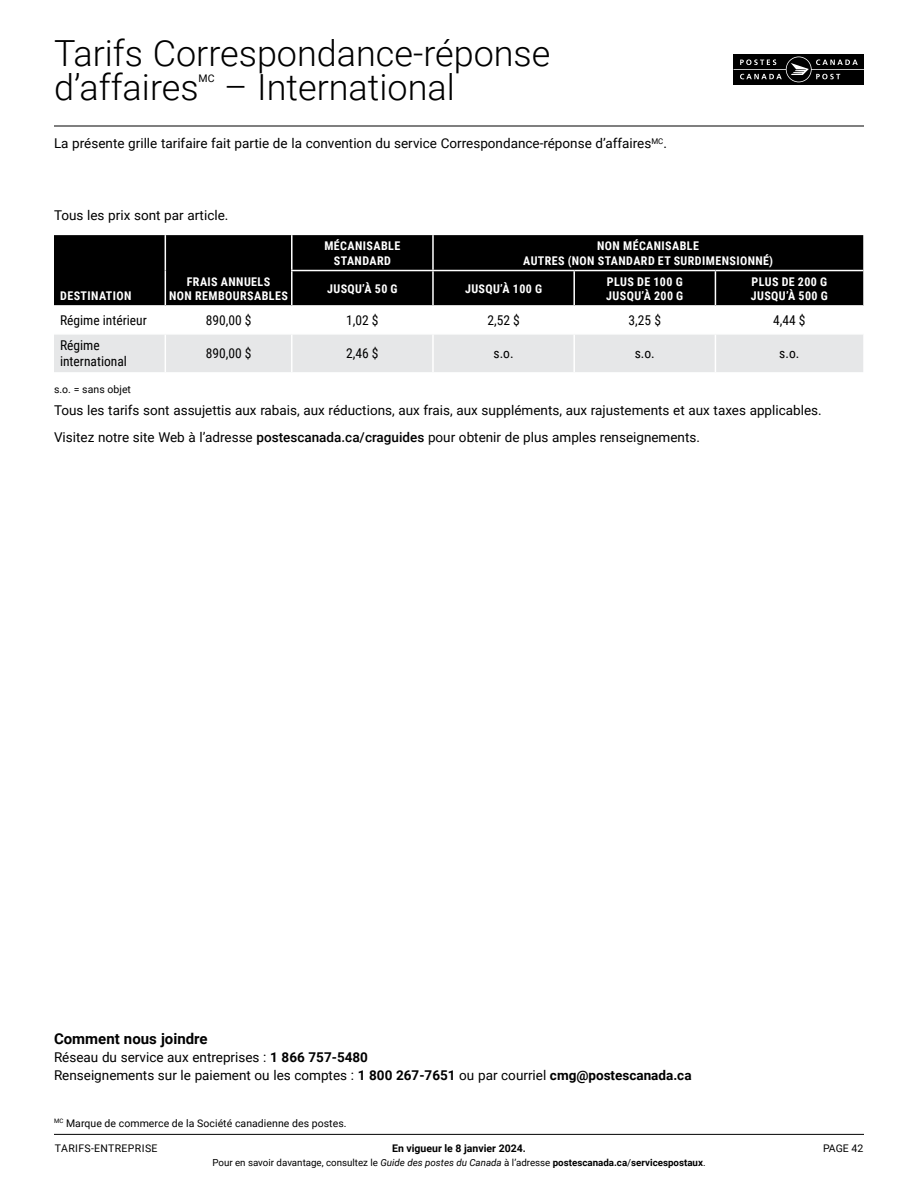
<style>
.page{position:relative;width:918px;height:1188px;background:#fff}
.page>*{position:absolute;margin:0;border:0;box-sizing:border-box;transform-origin:0 0}
._01_Head_1_-H1{font:300 36px/34.5px "Roboto";color:#000}
.Body{font:700 15px "Roboto";color:#000}
.Body-2{font:13.5px "Roboto";color:#000}
.Table_text_9pt_cond{font:13.5px/16.2px "Roboto Condensed";color:#000}
.Table_header_8pt_wht{font:700 12px/14.4px "Roboto Condensed";letter-spacing:.035em;color:#fff}
.Footnotes___Sources{font:10.5px "Roboto";letter-spacing:.005em;color:#000}
.t1{font:700 10.5px "Roboto";color:#000}
.Footnotes___Sources-2{font:10.5px "Roboto";letter-spacing:.035em;color:#000}
._01_Head_1_-H1-2{font:10.5px "Roboto";color:#000}
.t2{font:9.75px "Roboto";color:#000}
.s1{font-weight:500}
.s2{font-weight:700}
.s3{font-style:italic}
</style>
<div class="page">
<hr style="left:54px;top:1134px;width:810px;height:1px;background:#000">
<hr style="left:54px;top:126px;width:810px;height:1px;background:#000">
<div style="left:734px;top:54px;width:130px;height:31px;background:#000"></div>
<svg style="left:734px;top:57px;width:130px;height:25px"></svg>
<div style="left:54px;top:235px;width:809px;height:70px;background:#000"></div>
<hr style="left:165px;top:235px;width:1px;height:36px;background:#fff">
<hr style="left:291px;top:235px;width:2px;height:35px;background:#fff">
<hr style="left:432px;top:235px;width:2px;height:35px;background:#fff">
<hr style="left:165px;top:271px;width:1px;height:34px;background:#fff">
<hr style="left:291px;top:271px;width:2px;height:34px;background:#fff">
<hr style="left:432px;top:271px;width:2px;height:34px;background:#fff">
<hr style="left:573px;top:271px;width:2px;height:34px;background:#fff">
<hr style="left:715px;top:271px;width:1px;height:34px;background:#fff">
<div style="left:54px;top:335px;width:809px;height:37px;background:#e6e7e8"></div>
<hr style="left:165px;top:335px;width:1px;height:37px;background:#fff">
<hr style="left:291px;top:335px;width:2px;height:37px;background:#fff">
<hr style="left:432px;top:335px;width:2px;height:37px;background:#fff">
<hr style="left:573px;top:335px;width:2px;height:37px;background:#fff">
<hr style="left:715px;top:335px;width:1px;height:37px;background:#fff">
<hr style="left:291px;top:270px;width:142px;height:1px;background:#fff">
<hr style="left:433px;top:270px;width:141px;height:1px;background:#fff">
<hr style="left:574px;top:270px;width:141px;height:1px;background:#fff">
<hr style="left:715px;top:270px;width:148px;height:1px;background:#fff">
<h1 class="_01_Head_1_-H1" style="left:54px;top:34px;width:498px">Tarifs Correspondance-réponse d’affaires</h1>
<h1 class="_01_Head_1_-H1-2" style="left:199px;top:71px;width:17px">MC</h1>
<h1 class="_01_Head_1_-H1" style="left:224px;top:69px;width:232px">– International</h1>
<p class="Body-2" style="left:54px;top:134px;width:614px">La présente grille tarifaire fait partie de la convention du service Correspondance-réponse d’affaires<sup>MC</sup>.</p>
<p class="Body-2" style="left:54px;top:206px;width:176px">Tous les prix sont par article.</p>
<p class="Table_header_8pt_wht" style="left:60px;top:288px;width:73px">DESTINATION</p>
<p class="Table_header_8pt_wht" style="left:169px;top:274px;width:120px;text-align:center">FRAIS ANNUELS<br>NON REMBOURSABLES</p>
<p class="Table_header_8pt_wht" style="left:324px;top:238px;width:77px">MÉCANISABLE</p>
<p class="Table_header_8pt_wht" style="left:334px;top:253px;width:58px">STANDARD</p>
<p class="Table_header_8pt_wht" style="left:597px;top:238px;width:103px">NON MÉCANISABLE</p>
<p class="Table_header_8pt_wht" style="left:523px;top:253px;width:251px">AUTRES (NON STANDARD ET SURDIMENSIONNÉ)</p>
<p class="Table_header_8pt_wht" style="left:327px;top:281px;width:72px">JUSQU’À 50 G</p>
<p class="Table_header_8pt_wht" style="left:465px;top:281px;width:79px">JUSQU’À 100 G</p>
<p class="Table_header_8pt_wht" style="left:606px;top:274px;width:79px">PLUS DE 100 G<br>JUSQU’À 200 G</p>
<p class="Table_header_8pt_wht" style="left:751px;top:274px;width:79px">PLUS DE 200 G<br>JUSQU’À 500 G</p>
<p class="Table_text_9pt_cond" style="left:60px;top:312px;width:88px">Régime intérieur</p>
<p class="Table_text_9pt_cond" style="left:206px;top:312px;width:47px">890,00 $</p>
<p class="Table_text_9pt_cond" style="left:346px;top:312px;width:34px">1,02 $</p>
<p class="Table_text_9pt_cond" style="left:487px;top:312px;width:34px">2,52 $</p>
<p class="Table_text_9pt_cond" style="left:629px;top:312px;width:34px">3,25 $</p>
<p class="Table_text_9pt_cond" style="left:773px;top:312px;width:34px">4,44 $</p>
<p class="Table_text_9pt_cond" style="left:60px;top:337px;width:68px">Régime international</p>
<p class="Table_text_9pt_cond" style="left:206px;top:345px;width:47px">890,00 $</p>
<p class="Table_text_9pt_cond" style="left:346px;top:345px;width:34px">2,46 $</p>
<p class="Table_text_9pt_cond" style="left:494px;top:345px;width:22px">s.o.</p>
<p class="Table_text_9pt_cond" style="left:635px;top:345px;width:22px">s.o.</p>
<p class="Table_text_9pt_cond" style="left:779px;top:345px;width:22px">s.o.</p>
<p class="Footnotes___Sources" style="left:54px;top:382px;width:79px">s.o. = sans objet</p>
<p class="Body-2" style="left:54px;top:401px;width:769px">Tous les tarifs sont assujettis aux rabais, aux réductions, aux frais, aux suppléments, aux rajustements et aux taxes applicables.</p>
<p class="Body-2" style="left:54px;top:428px;width:647px">Visitez notre site Web à l’adresse <span class="s1">postescanada.ca/craguides</span> pour obtenir de plus amples renseignements.</p>
<p class="Body" style="left:54px;top:1028px;width:155px">Comment nous joindre</p>
<p class="Body-2" style="left:54px;top:1048px;width:316px">Réseau du service aux entreprises : <span class="s2">1 866 757-5480</span></p>
<p class="Body-2" style="left:54px;top:1066px;width:639px">Renseignements sur le paiement ou les comptes : <span class="s2">1 800 267-7651</span> ou par courriel <span class="s2">cmg@postescanada.ca</span></p>
<p class="Footnotes___Sources" style="left:54px;top:1115px;width:294px"><sup>MC</sup> Marque de commerce de la Société canadienne des postes.</p>
<p class="Footnotes___Sources-2" style="left:55px;top:1141px;width:103px">tarifs-entreprise</p>
<p class="t1" style="left:392px;top:1141px;width:135px">En vigueur le 8 janvier 2024.</p>
<p class="Footnotes___Sources" style="left:823px;top:1141px;width:42px">PAGE 42</p>
<p class="t2" style="left:212px;top:1155px;width:495px">Pour en savoir davantage, consultez le <span class="s3">Guide des postes du Canada</span> à l’adresse <span class="s2">postescanada.ca</span>/<span class="s2">servicespostaux</span>.</p>
</div>
